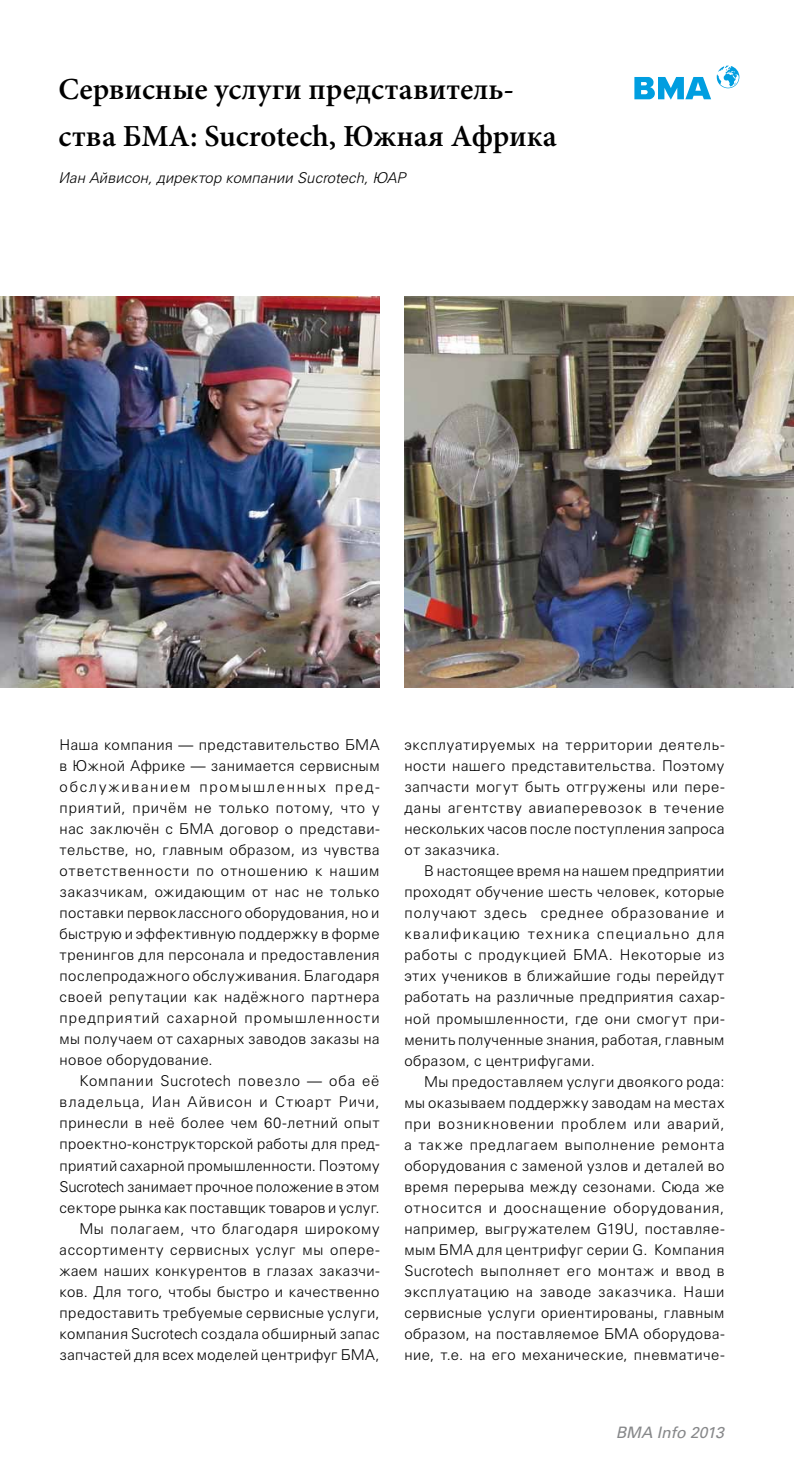
<style>
.page{position:relative;width:794px;height:1474px;background:#fff}
.page>*{position:absolute;margin:0;border:0;box-sizing:border-box;transform-origin:0 0}
.t1{font:600 30.62px/47.2px "Minion Pro";color:#000}
.t2{font:italic 15.75px "Univers LT Std";color:#87888a}
.t3{font:300 14.88px/21px "Univers LTCYR 45";letter-spacing:.03em;color:#000;text-align:justify}
.t4{font:italic 300 14.88px "Univers LTCYR 45";letter-spacing:.01em;color:#000}
</style>
<div class="page">
<img style="left:404px;top:296px;width:390px;height:391px">
<img style="left:0;top:296px;width:379px;height:391px">
<svg style="left:634px;top:66px;width:105px;height:34px"></svg>
<h1 class="t1" style="left:58px;top:65px;width:500px">Сервисные услуги представитель&shy;ства БМА: Sucrotech, Южная Африка</h1>
<p class="t4" style="left:58px;top:168px;width:348px">Иан Айвисон, директор компании Sucrotech, ЮАР</p>
<p class="t3" style="left:60px;top:734px;width:322px">Наша компания — представительство БМА в Южной Африке — занимается сервисным обслуживанием промышленных пред&shy;приятий, причём не только потому, что у нас заключён с БМА договор о представи&shy;тельстве, но, главным образом, из чувства ответственности по отношению к нашим заказчикам, ожидающим от нас не только поставки первоклассного оборудования, но и быструю и эффективную поддержку в форме тренингов для персонала и предоставления послепродажного обслуживания. Благодаря своей репутации как надёжного партнера предприятий сахарной промышленности мы получаем от сахарных заводов заказы на новое оборудование.</p>
<p class="t3" style="left:60px;top:1070px;width:321px;text-align:right">Компании Sucrotech повезло — оба её владельца, Иан Айвисон и Стюарт Ричи, принесли в неё более чем 60-летний опыт проектно-конструкторской работы для пред&shy;приятий сахарной промышленности. Поэтому Sucrotech занимает прочное положение в этом секторе рынка как поставщик товаров и услуг.<br>Мы полагаем, что благодаря широкому ассортименту сервисных услуг мы опере&shy;жаем наших конкурентов в глазах заказчи&shy;ков. Для того, чтобы быстро и качественно предоставить требуемые сервисные услуги, компания Sucrotech создала обширный запас запчастей для всех моделей центрифуг БМА,</p>
<p class="t3" style="left:404px;top:734px;width:321px">эксплуатируемых на территории деятель&shy;ности нашего представительства. Поэтому запчасти могут быть отгружены или пере&shy;даны агентству авиаперевозок в течение нескольких часов после поступления запроса от заказчика.</p>
<p class="t3" style="left:404px;top:860px;width:321px;text-indent:20px">В настоящее время на нашем предприятии проходят обучение шесть человек, которые получают здесь среднее образование и квалификацию техника специально для работы с продукцией БМА. Некоторые из этих учеников в ближайшие годы перейдут работать на различные предприятия сахар&shy;ной промышленности, где они смогут при&shy;менить полученные знания, работая, главным образом, с центрифугами.</p>
<p class="t3" style="left:404px;top:1070px;width:322px;text-indent:20px">Мы предоставляем услуги двоякого рода: мы оказываем поддержку заводам на местах при возникновении проблем или аварий, а также предлагаем выполнение ремонта оборудования с заменой узлов и деталей во время перерыва между сезонами. Сюда же относится и дооснащение оборудования, например, выгружателем G19U, поставляе&shy;мым БМА для центрифуг серии G. Компания Sucrotech выполняет его монтаж и ввод в эксплуатацию на заводе заказчика. Наши сервисные услуги ориентированы, главным образом, на поставляемое БМА оборудова&shy;ние, т.е. на его механические, пневматиче-</p>
<p class="t2" style="left:616px;top:1423px;width:110px">BMA Info 2013</p>
</div>
